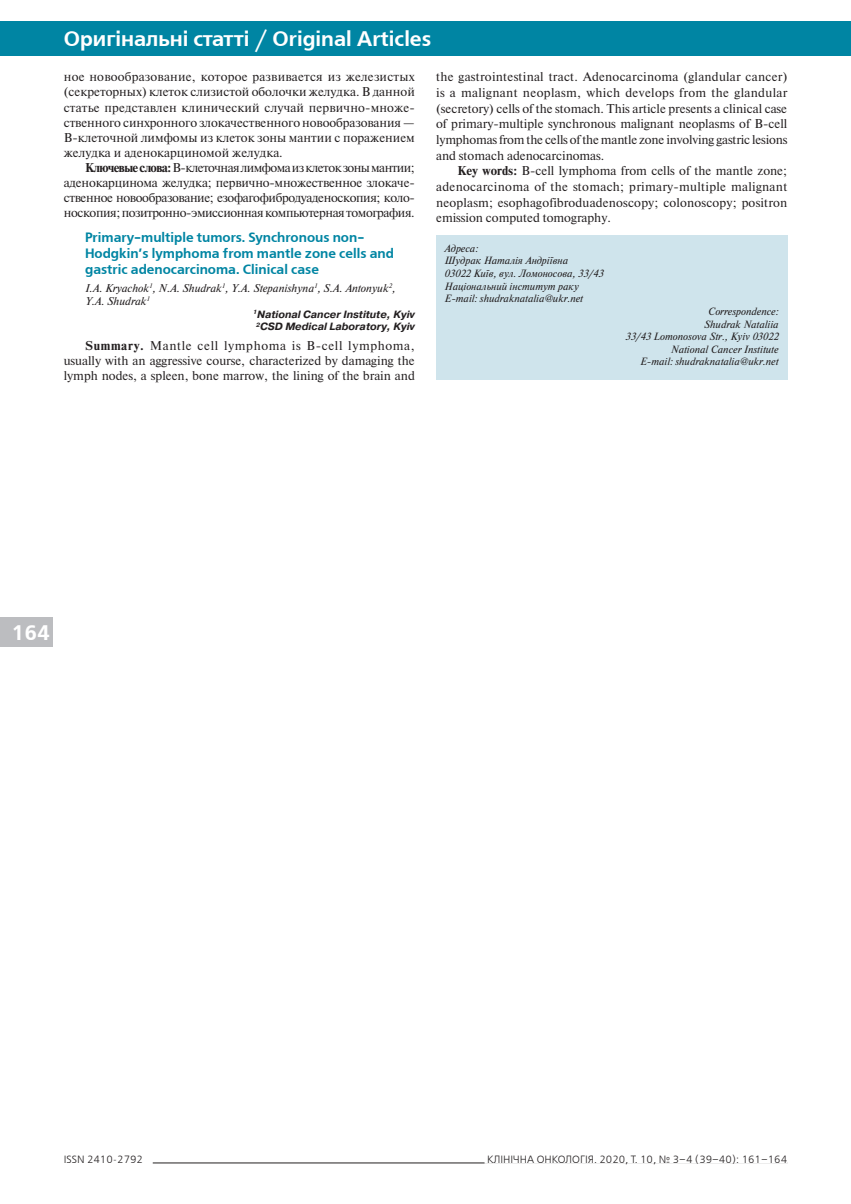
<style>
.page{position:relative;width:851px;height:1204px;background:#fff}
.page>*{position:absolute;margin:0;border:0;box-sizing:border-box;transform-origin:0 0}
.t1{font:700 21px "Free Set C";color:#fff}
.t2{font:700 13.5px/15.9px "Free Set C";color:#0085a3}
.t3{font:12.75px/15.6px "Newton";color:#231f20;text-align:justify}
.t4{font:italic 11.25px/13.5px "Newton";color:#231f20}
.t5{font:italic 10.5px/12.6px "Newton";color:#231f20}
.t6{font:10.5px "Free Set C";color:#231f20}
.t7{font:italic 700 10.5px/12.6px "Pragmatica";color:#231f20}
.s1{font-weight:700}
</style>
<div class="page">
<div style="left:0;top:21px;width:850px;height:34px;background:#0085a3"></div>
<div style="left:0;top:617px;width:32px;height:29px;background:#bcbdc0"></div>
<div style="left:9px;top:617px;width:44px;height:29px;background:#bcbdc0"></div>
<hr style="left:153px;top:1162px;width:634px;height:1px;background:#231f20">
<div style="left:484px;top:1154px;width:303px;height:9px;background:#fff"></div>
<div style="left:436px;top:236px;width:351px;height:144px;background:#cfe4ec"></div>
<h1 class="t1" style="left:64px;top:27px;width:369px">Оригінальні статті / Original Articles</h1>
<p class="t3" style="left:64px;top:69px;width:352px;line-height:15.1px">ное новообразование, которое развивается из железистых (секреторных) клеток слизистой оболочки желудка. В данной статье представлен клинический случай первично-множе&shy;ственного синхронного злокачественного новообразования — В-клеточной лимфомы из клеток зоны мантии с поражением желудка и аденокарциномой желудка.</p>
<p class="t3" style="left:64px;top:160px;width:352px;line-height:15px;text-indent:21px"><span class="s1">Ключевые слова:</span> В-клеточная лимфома изклеток зоны мантии; аденокарцинома желудка; первично-множественное злокаче&shy;ственное новообразование; езофагофибродуаденоскопия; коло&shy;носкопия; позитронно-эмиссионная компьютерная томография.</p>
<p class="t2" style="left:85px;top:229px;width:310px">Primary-multiple tumors. Synchronous non-<br>Hodgkin’s lymphoma from mantle zone cells and gastric adenocarcinoma. Clinical case</p>
<p class="t4" style="left:85px;top:281px;width:312px">I.A. Kryachok<sup>1</sup>, N.А. Shudrak<sup>1</sup>, Y.A. Stepanishyna<sup>1</sup>, S.A. Antonyuk<sup>2</sup>,<br>Y.A. Shudrak<sup>1</sup></p>
<p class="t7" style="left:253px;top:308px;width:163px"><sup>1</sup>National Cancer Institute, Kyiv<br><sup>2</sup>CSD Medical Laboratory, Kyiv</p>
<p class="t3" style="left:64px;top:337px;width:352px;line-height:15px;text-indent:21px"><span class="s1">Summary.</span> Mantle cell lymphoma is B-cell lymphoma, usually with an aggressive course, characterized by damaging the lymph nodes, a spleen, bone marrow, the lining of the brain and</p>
<p class="t3" style="left:436px;top:69px;width:353px">the gastrointestinal tract. Adenocarcinoma (glandular cancer) is a malignant neoplasm, which develops from the glandular (secretory) cells of the stomach. This article presents a clinical case of primary-multiple synchronous malignant neoplasms of B-cell lymphomas from the cells of the mantle zone involving gastric lesions and stomach adenocarcinomas.</p>
<p class="t3" style="left:436px;top:163px;width:352px;text-indent:21px"><span class="s1">Key words:</span> B-cell lymphoma from cells of the mantle zone; adenocarcinoma of the stomach; primary-multiple malignant neoplasm; esophagofibroduadenoscopy; colonoscopy; positron emission computed tomography.</p>
<p class="t5" style="left:444px;top:242px;width:160px">Адреса:<br>Шудрак Наталія Андріївна<br>03022 Київ, вул. Ломоносова, 33/43<br>Національний інститут раку<br>Е-mail: shudraknatalia@ukr.net</p>
<p class="t5" style="left:625px;top:305px;width:154px;text-align:right">Correspondence:<br>Shudrak Nataliia<br>33/43 Lomonosova Str., Kyiv 03022<br>National Cancer Institute<br>E-mail: shudraknatalia@ukr.net</p>
<h1 class="t1" style="left:11px;top:620px;width:40px">164</h1>
<p class="t6" style="left:64px;top:1153px;width:81px">ISSN 2410-2792</p>
<p class="t6" style="left:487px;top:1153px;width:301px">КЛІНІЧНА ОНКОЛОГІЯ. 2020, Т. 10, № 3–4 (39–40): 161–164</p>
</div>
